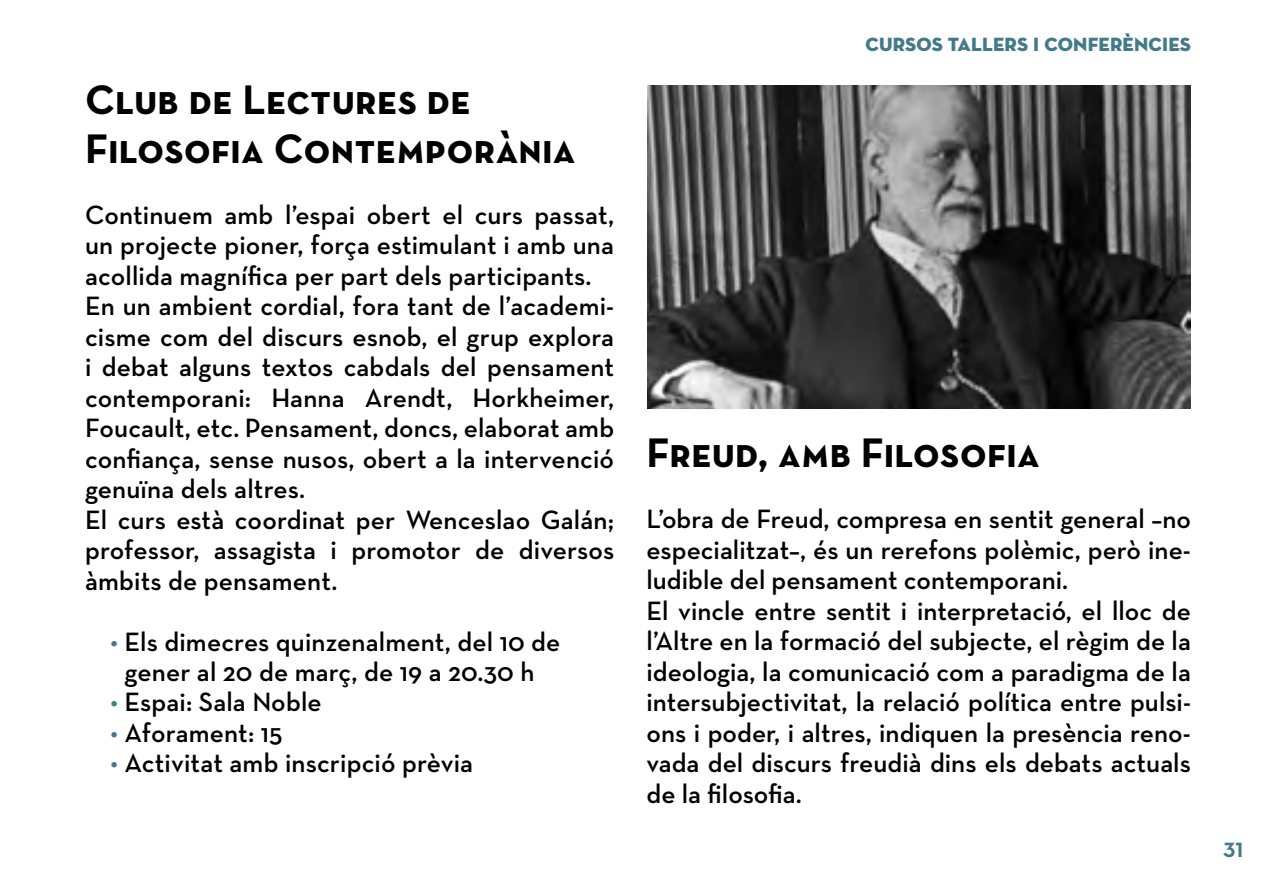
<style>
.page{position:relative;width:1276px;height:893px;background:#fff}
.page>*{position:absolute;margin:0;border:0;box-sizing:border-box;transform-origin:0 0}
.t1{font:42px/48.3px "Neutra Text Bold SC Alt";letter-spacing:.005em;color:#000}
.t2{font:600 27px/30.6px "Neutra Text";color:#000}
.t3{font:21px "Neutra Text Bold Alt";color:#427a88}
.t4{font:19.5px "Neutra Disp Titling";letter-spacing:.01em;color:#427a88}
.s1{color:#427a88}
</style>
<div class="page">
<img style="left:647px;top:85px;width:544px;height:323px">
<h1 class="t1" style="left:85px;top:75px;width:492px">Club de Lectures de<br>Filosofia Contemporània</h1>
<p class="t2" style="left:85px;top:199px;width:531px">Continuem amb l’espai obert el curs passat, un projecte pioner, força estimulant i amb una acollida magnífica per part dels participants.<br>En un ambient cordial, fora tant de l’academi&shy;cisme com del discurs esnob, el grup explora i debat alguns textos cabdals del pensament contemporani: Hanna Arendt, Horkheimer, Foucault, etc. Pensament, doncs, elaborat amb confiança, sense nusos, obert a la intervenció genuïna dels altres.<br>El curs està coordinat per Wenceslao Galán; professor, assagista i promotor de diversos àmbits de pensament.</p>
<p class="t2" style="left:111px;top:625px;width:451px;text-align:center"><span class="s1">•</span> Els dimecres quinzenalment, del 10 de gener al 20 de març, de 19 a 20.30 h</p>
<p class="t2" style="left:111px;top:686px;width:213px"><span class="s1">•</span> Espai: Sala Noble</p>
<p class="t2" style="left:111px;top:717px;width:173px"><span class="s1">•</span> Aforament: 15</p>
<p class="t2" style="left:111px;top:747px;width:364px"><span class="s1">•</span> Activitat amb inscripció prèvia</p>
<p class="t4" style="left:865px;top:32px;width:327px">CURSOS TALLERS I CONFERÈNCIES</p>
<h1 class="t1" style="left:646px;top:428px;width:395px">Freud, amb Filosofia</h1>
<p class="t2" style="left:646px;top:503px;width:546px">L’obra de Freud, compresa en sentit general –no especialitzat–, és un rerefons polèmic, però ine&shy;ludible del pensament contemporani.<br>El vincle entre sentit i interpretació, el lloc de l’Altre en la formació del subjecte, el règim de la ideologia, la comunicació com a paradigma de la intersubjectivitat, la relació política entre pulsi&shy;ons i poder, i altres, indiquen la presència reno&shy;vada del discurs freudià dins els debats actuals de la filosofia.</p>
<p class="t3" style="left:1223px;top:836px;width:21px">31</p>
</div>
